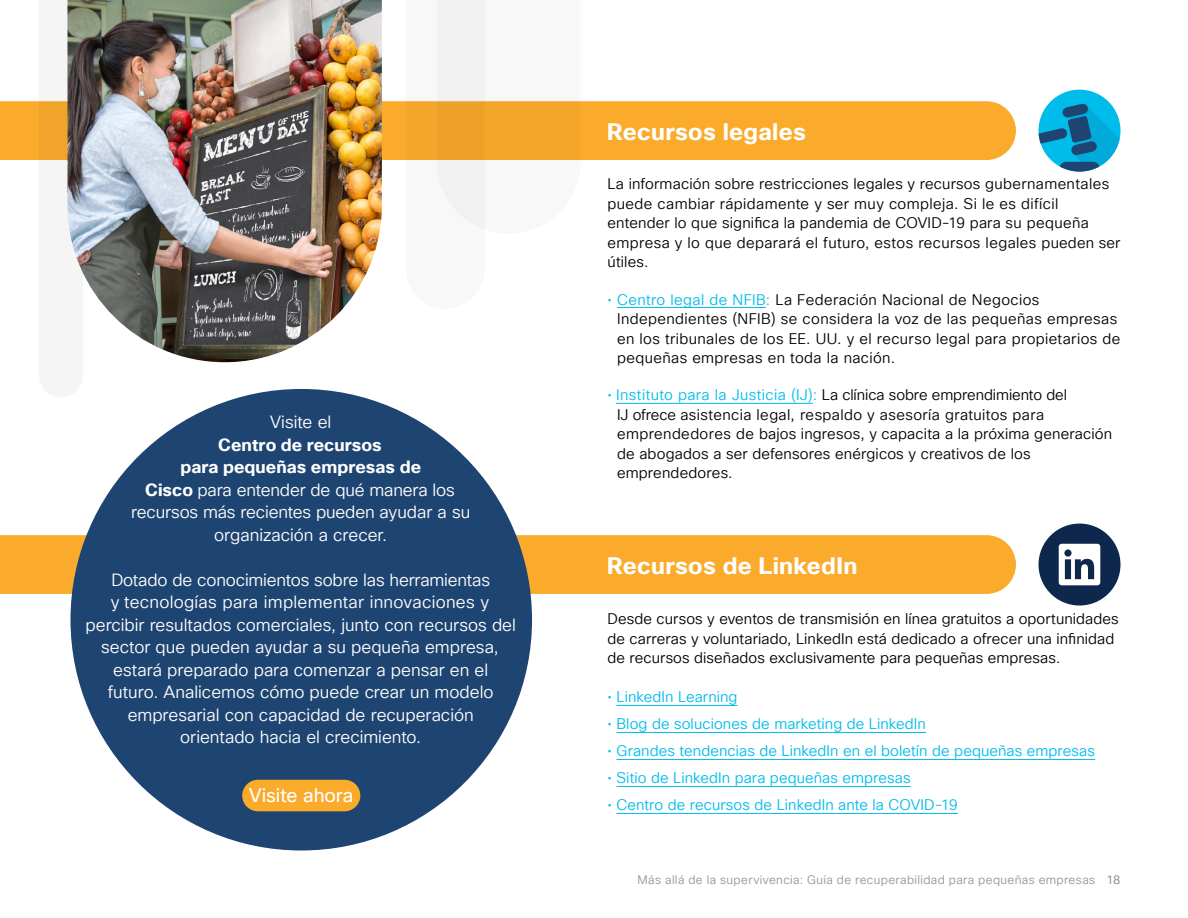
<style>
.page{position:relative;width:1188px;height:918px;background:#fff}
.page>*{position:absolute;margin:0;border:0;box-sizing:border-box;transform-origin:0 0}
.t1{font:700 23.25px "Cisco Sans TT";letter-spacing:.015em;color:#fff}
.t2{font:19.2px "Cisco Sans TT";letter-spacing:-.005em;color:#fff}
.t3{font:17.25px/22.5px "Cisco Sans TT Light";color:#fff;text-align:center}
.t4{font:700 17.25px/22.5px "Cisco Sans TT";letter-spacing:.005em;color:#fff;text-align:center}
.t5{font:15px/19.5px "Cisco Sans TT Light";letter-spacing:.015em;color:#000}
.t6{font:15px "Cisco Sans TT Light";letter-spacing:.005em;color:#00bceb}
.t7{font:12px "Cisco Sans TT Light";letter-spacing:.03em;color:#939598}
.s1{font-family:"Cisco Sans TT";font-weight:700}
.s2{color:#00bceb}
.s3{font-family:"Cisco Sans TT"}
</style>
<div class="page">
<div style="left:0;top:101px;width:1016px;height:59px;background:#fbab2c"></div>
<svg style="left:39px;top:0;width:29px;height:218px"></svg>
<div style="left:0;top:535px;width:1016px;height:59px;background:#fbab2c"></div>
<img style="left:68px;top:0;width:314px;height:362px">
<hr style="left:617px;top:307px;width:149px;height:1px;background:#00bceb">
<hr style="left:616px;top:403px;width:197px;height:1px;background:#00bceb">
<hr style="left:616px;top:705px;width:122px;height:1px;background:#00bceb">
<hr style="left:616px;top:732px;width:310px;height:1px;background:#00bceb">
<hr style="left:616px;top:759px;width:479px;height:1px;background:#00bceb">
<hr style="left:616px;top:786px;width:295px;height:1px;background:#00bceb">
<hr style="left:616px;top:813px;width:342px;height:1px;background:#00bceb">
<div style="left:1039px;top:524px;width:81px;height:82px;background:#0d274d;border-radius:50%"></div>
<svg style="left:1059px;top:544px;width:41px;height:41px"></svg>
<div style="left:1039px;top:90px;width:81px;height:82px;background:#00bceb;border-radius:50%"></div>
<svg style="left:1039px;top:103px;width:81px;height:69px"></svg>
<svg style="left:406px;top:0;width:174px;height:229px"></svg>
<div style="left:70px;top:389px;width:462px;height:461px;background:#1e4471;border-radius:50%"></div>
<div style="left:242px;top:780px;width:118px;height:31px;background:#fbab2c;border-radius:16px"></div>
<p class="t3" style="left:270px;top:412px;width:63px">Visite el</p>
<p class="t4" style="left:180px;top:434px;width:242px">Centro de recursos<br>para pequeñas empresas de</p>
<p class="t3" style="left:131px;top:479px;width:341px"><span class="s1">Cisco</span> para entender de qué manera los recursos más recientes pueden ayudar a su organización a crecer.</p>
<p class="t3" style="left:86px;top:569px;width:432px">Dotado de conocimientos sobre las herramientas<br>y tecnologías para implementar innovaciones y percibir resultados comerciales, junto con recursos del sector que pueden ayudar a su pequeña empresa, estará preparado para comenzar a pensar en el<br>futuro. Analicemos cómo puede crear un modelo empresarial con capacidad de recuperación<br>orientado hacia el crecimiento.</p>
<p class="t2" style="left:249px;top:782px;width:106px">Visite ahora</p>
<h1 class="t1" style="left:608px;top:117px;width:200px">Recursos legales</h1>
<p class="t5" style="left:608px;top:175px;width:514px">La información sobre restricciones legales y recursos gubernamentales puede cambiar rápidamente y ser muy compleja. Si le es difícil entender lo que significa la pandemia de COVID-19 para su pequeña empresa y lo que deparará el futuro, estos recursos legales pueden ser útiles.</p>
<p class="t5" style="left:617px;top:290px;width:505px;text-indent:-10px"><span class="s2">• Centro legal de NFIB:</span> La Federación Nacional de Negocios Independientes (NFIB) se considera la voz de las pequeñas empresas en los tribunales de los EE. UU. y el recurso legal para propietarios de pequeñas empresas en toda la nación.</p>
<p class="t5" style="left:617px;top:386px;width:497px;text-indent:-10px"><span class="s2">• Instituto para la Justicia (IJ):</span> La clínica sobre emprendimiento del<br>IJ ofrece asistencia legal, respaldo y asesoría gratuitos para emprendedores de bajos ingresos, y capacita a la próxima generación de abogados a ser defensores enérgicos y creativos de los emprendedores.</p>
<h1 class="t1" style="left:608px;top:551px;width:251px">Recursos de LinkedIn</h1>
<p class="t5" style="left:608px;top:610px;width:513px">Desde cursos y eventos de transmisión en línea gratuitos a oportunidades de carreras y voluntariado, LinkedIn está dedicado a ofrecer una infinidad de recursos diseñados exclusivamente para pequeñas empresas.</p>
<p class="t6" style="left:608px;top:687px;width:132px">• LinkedIn Learning</p>
<p class="t6" style="left:608px;top:714px;width:320px">• Blog de soluciones de marketing de LinkedIn</p>
<p class="t6" style="left:608px;top:741px;width:489px">• Grandes tendencias de LinkedIn en el boletín de pequeñas empresas</p>
<p class="t6" style="left:608px;top:768px;width:305px">• Sitio de LinkedIn para pequeñas empresas</p>
<p class="t6" style="left:608px;top:795px;width:352px">• Centro de recursos de LinkedIn ante la COVID-19</p>
<p class="t7" style="left:638px;top:872px;width:484px">Más allá de la supervivencia: Guía de recuperabilidad para pequeñas empresas <span class="s3">18</span></p>
</div>
